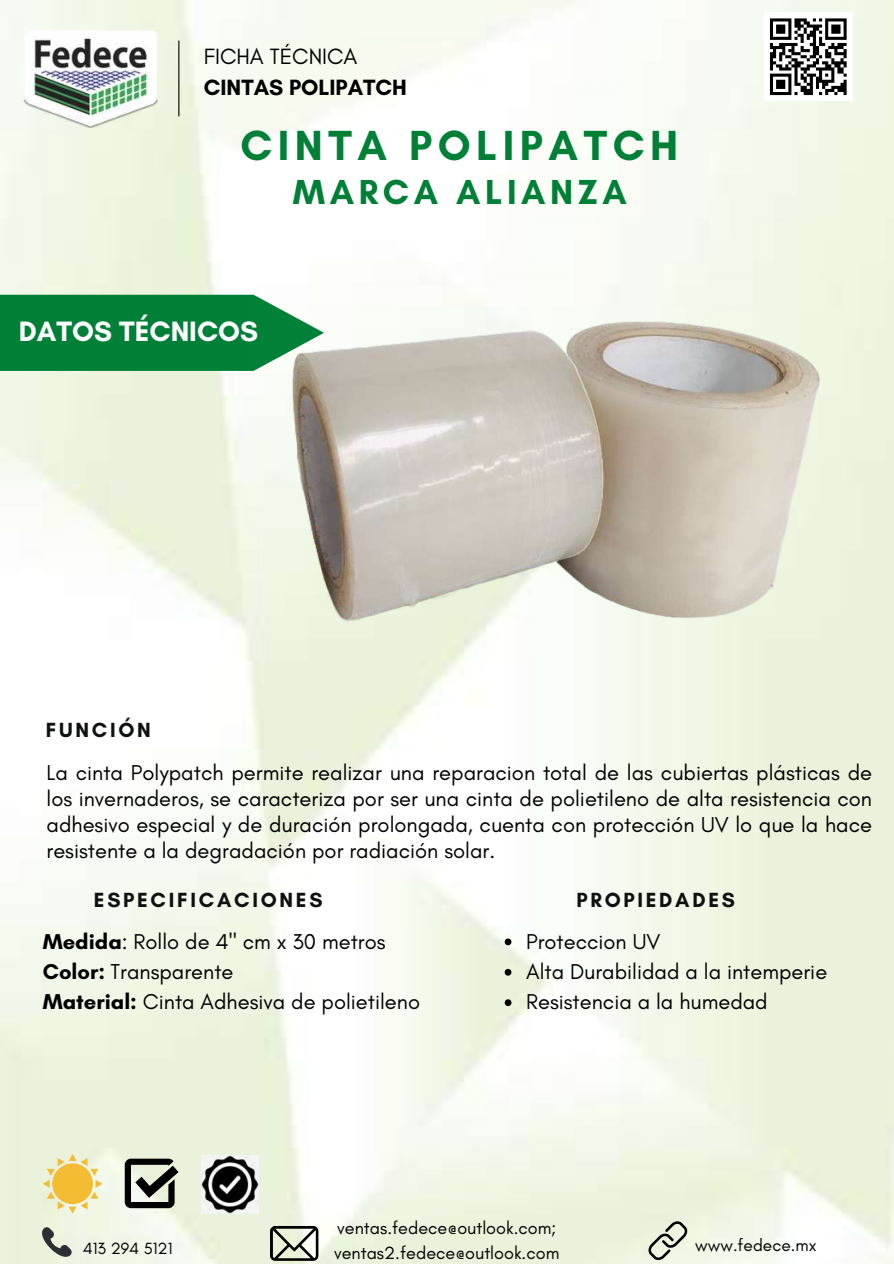
<style>
.page{position:relative;width:894px;height:1264px;background:#fff}
.page>*{position:absolute;margin:0;border:0;box-sizing:border-box;transform-origin:0 0}
.t1{font:700 42.9px "Glacial Indifference";letter-spacing:.13em;color:#008037}
.t2{font:700 35.4px "Glacial Indifference";letter-spacing:.13em;color:#008037}
.t3{font:700 28.5px "Glacial Indifference";color:#fff}
.t4{font:700 22.5px "Glacial Indifference";color:#000}
.t5{font:22.5px "Glacial Indifference";color:#000}
.t6{font:21.9px/30.3px "Glacial Indifference";color:#000}
.t7{font:700 20.85px "Glacial Indifference";letter-spacing:.13em;color:#0f1111}
.t8{font:18px/24.8px "Glacial Indifference";color:#000}
.t9{font:17.4px "Glacial Indifference";color:#000}
.t10{font:16.5px "Glacial Indifference";color:#000}
.s1{font-weight:700}
</style>
<div class="page">
<img style="left:0;top:0;width:893px;height:1263px">
<img style="left:23px;top:30px;width:135px;height:98px">
<div style="left:763px;top:12px;width:89px;height:89px;background:#fff"></div>
<svg style="left:770px;top:18px;width:76px;height:77px"></svg>
<hr style="left:178px;top:41px;width:1px;height:75px;background:#000">
<svg style="left:35px;top:1226px;width:37px;height:37px"></svg>
<svg style="left:270px;top:1225px;width:48px;height:35px;background:#999e91"></svg>
<svg style="left:647px;top:1220px;width:41px;height:40px;background:#bfc5b4"></svg>
<div style="left:0;top:295px;width:249px;height:76px;background:#008037"></div>
<svg style="left:43px;top:1153px;width:59px;height:60px;background:#efda8f"></svg>
<svg style="left:125px;top:1158px;width:53px;height:50px;background:#73776d"></svg>
<img style="left:201px;top:1155px;width:58px;height:57px">
<img style="left:249px;top:30px;width:575px;height:766px">
<svg style="left:504px;top:938px;width:7px;height:7px"></svg>
<svg style="left:504px;top:968px;width:7px;height:7px"></svg>
<svg style="left:504px;top:999px;width:7px;height:7px"></svg>
<p class="t5" style="left:204px;top:43px;width:155px">FICHA TÉCNICA</p>
<p class="t4" style="left:204px;top:74px;width:205px">CINTAS POLIPATCH</p>
<h1 class="t1" style="left:240px;top:120px;width:439px">CINTA POLIPATCH</h1>
<h2 class="t2" style="left:293px;top:171px;width:335px">MARCA ALIANZA</h2>
<h3 class="t3" style="left:19px;top:314px;width:241px">DATOS TÉCNICOS</h3>
<p class="t7" style="left:46px;top:716px;width:106px">FUNCIÓN</p>
<p class="t6" style="left:46px;top:759px;width:826px;line-height:25.8px;text-align:justify">La cinta Polypatch permite realizar una reparacion total de las cubiertas plásticas de los invernaderos, se caracteriza por ser una cinta de polietileno de alta resistencia con adhesivo especial y de duración prolongada, cuenta con protección UV lo que la hace resistente a la degradación por radiación solar.</p>
<p class="t7" style="left:94px;top:887px;width:230px">ESPECIFICACIONES</p>
<p class="t6" style="left:43px;top:925px;width:378px"><span class="s1">Medida</span>: Rollo de 4" cm x 30 metros<br><span class="s1">Color:</span> Transparente<br><span class="s1">Material:</span> Cinta Adhesiva de polietileno</p>
<p class="t7" style="left:576px;top:887px;width:160px">PROPIEDADES</p>
<p class="t6" style="left:526px;top:925px;width:302px">Proteccion UV<br>Alta Durabilidad a la intemperie<br>Resistencia a la humedad</p>
<p class="t8" style="left:334px;top:1214px;width:227px">ventas.fedece@outlook.com; ventas2.fedece@outlook.com</p>
<p class="t10" style="left:83px;top:1238px;width:91px">413 294 5121</p>
<p class="t9" style="left:695px;top:1234px;width:123px">www.fedece.mx</p>
</div>
